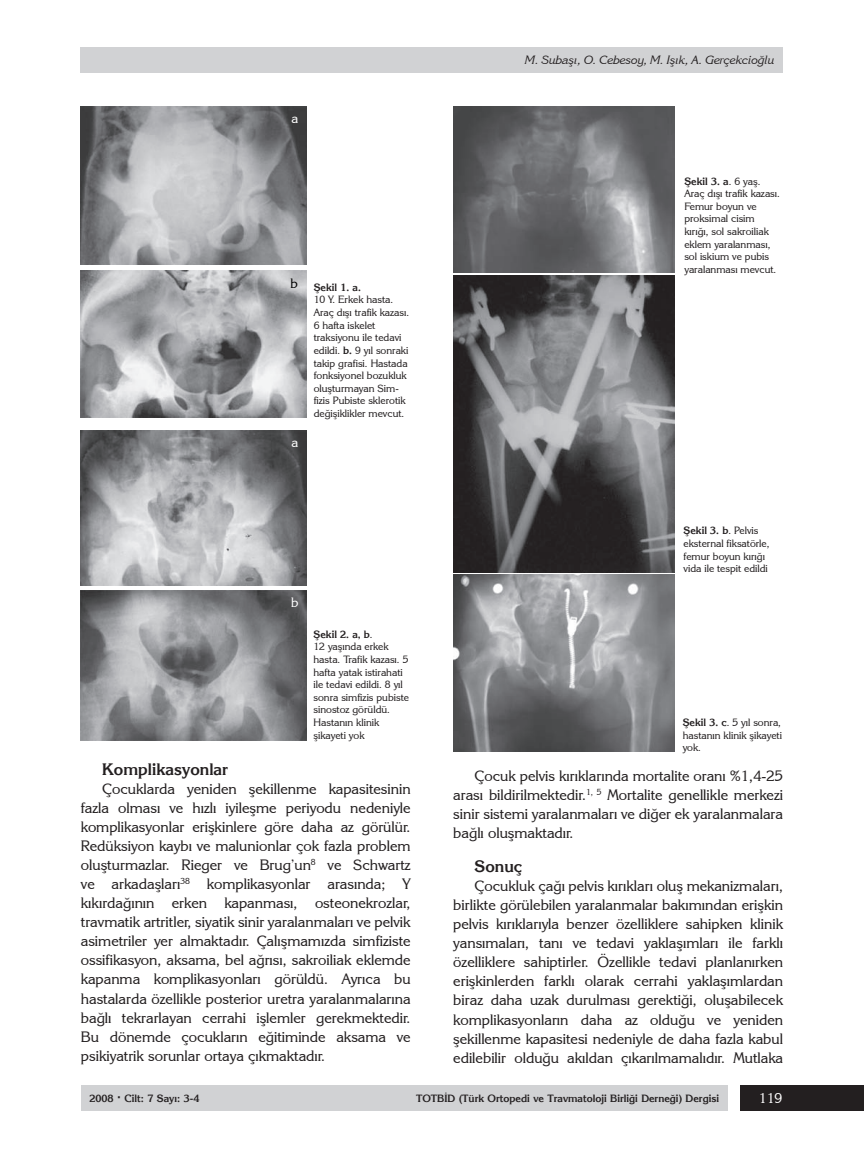
<style>
.page{position:relative;width:864px;height:1170px;background:#fff}
.page>*{position:absolute;margin:0;border:0;box-sizing:border-box;transform-origin:0 0}
.t1{font:700 16.5px "Korinna IT Cby BT";color:#231f20}
.t2{font:15px/19px "Korinna BT";color:#231f20;text-align:justify}
.t3{font:14.25px "Korinna BT";color:#fff}
.t4{font:13.5px "Korinna BT";color:#fff}
.t5{font:13.5px "Korinna BT";color:#000}
.t6{font:12px "Korinna BT Kursiv";color:#231f20}
.t7{font:10.5px/12.6px "Korinna BT";color:#231f20}
.t8{font:700 10.5px "Korinna IT Cby BT";color:#231f20}
.s1{font-family:"Korinna IT Cby BT";font-weight:700}
.s2{font-family:"Korinna BT";font-weight:400}
.s3{font-family:"Tahoma"}
</style>
<div class="page">
<div style="left:81px;top:1084px;width:646px;height:26px;background:#d1d2d4"></div>
<div style="left:739px;top:1084px;width:124px;height:26px;background:#231f20"></div>
<div style="left:81px;top:47px;width:701px;height:25px;background:#d1d2d4"></div>
<img style="left:81px;top:106px;width:225px;height:158px">
<img style="left:81px;top:270px;width:225px;height:147px">
<img style="left:81px;top:430px;width:225px;height:155px">
<img style="left:81px;top:590px;width:225px;height:150px">
<img style="left:453px;top:106px;width:221px;height:166px">
<img style="left:453px;top:276px;width:221px;height:296px">
<img style="left:453px;top:574px;width:221px;height:177px">
<p class="t4" style="left:291px;top:110px;width:8px">a</p>
<p class="t5" style="left:290px;top:275px;width:9px">b</p>
<p class="t4" style="left:291px;top:434px;width:8px">a</p>
<p class="t8" style="left:313px;top:281px;width:49px">Şekil 1. a.</p>
<p class="t7" style="left:313px;top:293px;width:97px">10 Y. Erkek hasta.<br>Araç dışı trafik kazası.<br>6 hafta iskelet traksiyonu ile tedavi edildi. <span class="s1">b.</span> 9 yıl sonraki takip grafisi. Hastada fonksiyonel bozukluk oluşturmayan Sim&shy;fizis Pubiste sklerotik değişiklikler mevcut.</p>
<p class="t4" style="left:291px;top:593px;width:9px">b</p>
<p class="t8" style="left:313px;top:627px;width:61px">Şekil 2. a, b<span class="s2">.</span></p>
<p class="t7" style="left:313px;top:640px;width:97px">12 yaşında erkek hasta. Trafik kazası. 5 hafta yatak istirahati ile tedavi edildi. 8 yıl sonra simfizis pubiste sinostoz görüldü.<br>Hastanın klinik şikayeti yok</p>
<p class="t1" style="left:102px;top:758px;width:127px">Komplikasyonlar</p>
<p class="t2" style="left:81px;top:778px;width:331px;text-indent:21px">Çocuklarda yeniden şekillenme kapasitesinin fazla olması ve hızlı iyileşme periyodu nedeniyle komplikasyonlar erişkinlere göre daha az görülür.<br>Redüksiyon kaybı ve malunionlar çok fazla problem oluşturmazlar. Rieger ve Brug’un<sup>8</sup> ve Schwartz ve arkadaşları<sup>38</sup> komplikasyonlar arasında; Y kıkırdağının erken kapanması, osteonekrozlar, travmatik artritler, siyatik sinir yaralanmaları ve pelvik asimetriler yer almaktadır. Çalışmamızda simfiziste ossifikasyon, aksama, bel ağrısı, sakroiliak eklemde kapanma komplikasyonları görüldü. Ayrıca bu hastalarda özellikle posterior uretra yaralanmalarına bağlı tekrarlayan cerrahi işlemler gerekmektedir.<br>Bu dönemde çocukların eğitiminde aksama ve psikiyatrik sorunlar ortaya çıkmaktadır.</p>
<p class="t6" style="left:525px;top:52px;width:251px">M. Subaşı, O. Cebesoy, M. Işık, A. Gerçekcioğlu</p>
<p class="t8" style="left:684px;top:174px;width:78px">Şekil 3. a<span class="s2">. 6 yaş.</span></p>
<p class="t7" style="left:684px;top:187px;width:97px">Araç dışı trafik kazası.<br>Femur boyun ve proksimal cisim kırığı, sol sakroiliak eklem yaralanması, sol iskium ve pubis yaralanması mevcut.</p>
<p class="t8" style="left:683px;top:524px;width:76px">Şekil 3. b<span class="s2">. Pelvis</span></p>
<p class="t7" style="left:683px;top:536px;width:88px">eksternal fiksatörle, femur boyun kırığı vida ile tespit edildi</p>
<p class="t7" style="left:682px;top:716px;width:101px;text-align:justify"><span class="s1">Şekil 3. c</span>. 5 yıl sonra, hastanın klinik şikayeti yok.</p>
<p class="t2" style="left:453px;top:765px;width:331px;text-indent:21px">Çocuk pelvis kırıklarında mortalite oranı %1,4-25 arası bildirilmektedir.<sup>1,</sup> <sup>5</sup> Mortalite genellikle merkezi sinir sistemi yaralanmaları ve diğer ek yaralanmalara bağlı oluşmaktadır.</p>
<p class="t1" style="left:474px;top:856px;width:49px">Sonuç</p>
<p class="t2" style="left:453px;top:876px;width:331px;text-indent:21px">Çocukluk çağı pelvis kırıkları oluş mekanizmaları, birlikte görülebilen yaralanmalar bakımından erişkin pelvis kırıklarıyla benzer özelliklere sahipken klinik yansımaları, tanı ve tedavi yaklaşımları ile farklı özelliklere sahiptirler. Özellikle tedavi planlanırken erişkinlerden farklı olarak cerrahi yaklaşımlardan biraz daha uzak durulması gerektiği, oluşabilecek komplikasyonların daha az olduğu ve yeniden şekillenme kapasitesi nedeniyle de daha fazla kabul edilebilir olduğu akıldan çıkarılmamalıdır. Mutlaka</p>
<p class="t8" style="left:89px;top:1091px;width:112px">2008 <span class="s3">·</span> Cilt: 7 Sayı: 3-4</p>
<p class="t8" style="left:416px;top:1091px;width:304px">TOTBİD (Türk Ortopedi ve Travmatoloji Birliği Derneği) Dergisi</p>
<p class="t3" style="left:758px;top:1089px;width:25px">119</p>
</div>
